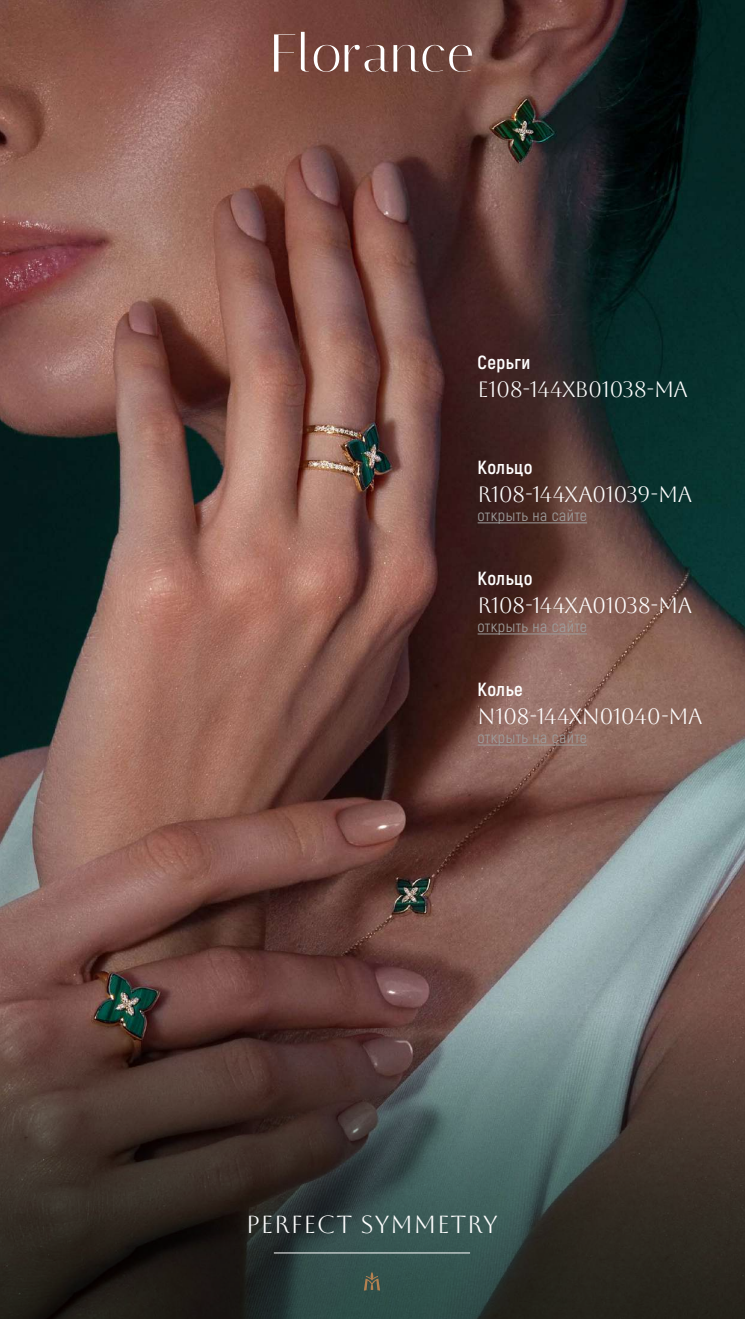
<style>
.page{position:relative;width:745px;height:1319px;background:#fff}
.page>*{position:absolute;margin:0;border:0;box-sizing:border-box;transform-origin:0 0}
.t1{font:53.12px "Italiana";letter-spacing:.02em;color:#fff}
.t2{font:24.5px "Aboreto";letter-spacing:.03em;color:#fff}
.t3{font:22px "Aboreto";letter-spacing:-.03em;color:#fff}
.t4{font:700 19px "Akrobat";letter-spacing:.025em;color:#fff}
.t5{font:16px "Akrobat";letter-spacing:.025em;color:#9d9d9c}
</style>
<div class="page">
<img style="left:0;top:0;width:744px;height:1001px">
<svg style="left:0;top:1001px;width:744px;height:317px"></svg>
<hr style="left:274px;top:1252px;width:195px;height:1px;background:#fff">
<hr style="left:477px;top:522px;width:109px;height:1px;background:#9d9d9c">
<hr style="left:477px;top:633px;width:109px;height:1px;background:#9d9d9c">
<hr style="left:477px;top:744px;width:109px;height:1px;background:#9d9d9c">
<svg style="left:363px;top:1271px;width:17px;height:19px"></svg>
<h1 class="t1" style="left:270px;top:22px;width:205px">Florance</h1>
<p class="t4" style="left:477px;top:351px;width:54px">Серьги</p>
<p class="t3" style="left:477px;top:377px;width:193px">E108-144XB01038-MA</p>
<p class="t4" style="left:477px;top:455px;width:56px">Кольцо</p>
<p class="t3" style="left:477px;top:481px;width:197px">R108-144XA01039-MA</p>
<p class="t5" style="left:477px;top:506px;width:111px">открыть на сайте</p>
<p class="t4" style="left:477px;top:566px;width:56px">Кольцо</p>
<p class="t3" style="left:477px;top:592px;width:197px">R108-144XA01038-MA</p>
<p class="t5" style="left:477px;top:617px;width:111px">открыть на сайте</p>
<p class="t4" style="left:477px;top:677px;width:47px">Колье</p>
<p class="t3" style="left:477px;top:703px;width:208px">N108-144XN 01040-MA</p>
<p class="t5" style="left:477px;top:728px;width:111px">открыть на сайте</p>
<p class="t2" style="left:246px;top:1209px;width:253px">PERFECT SYMMETRY</p>
</div>
